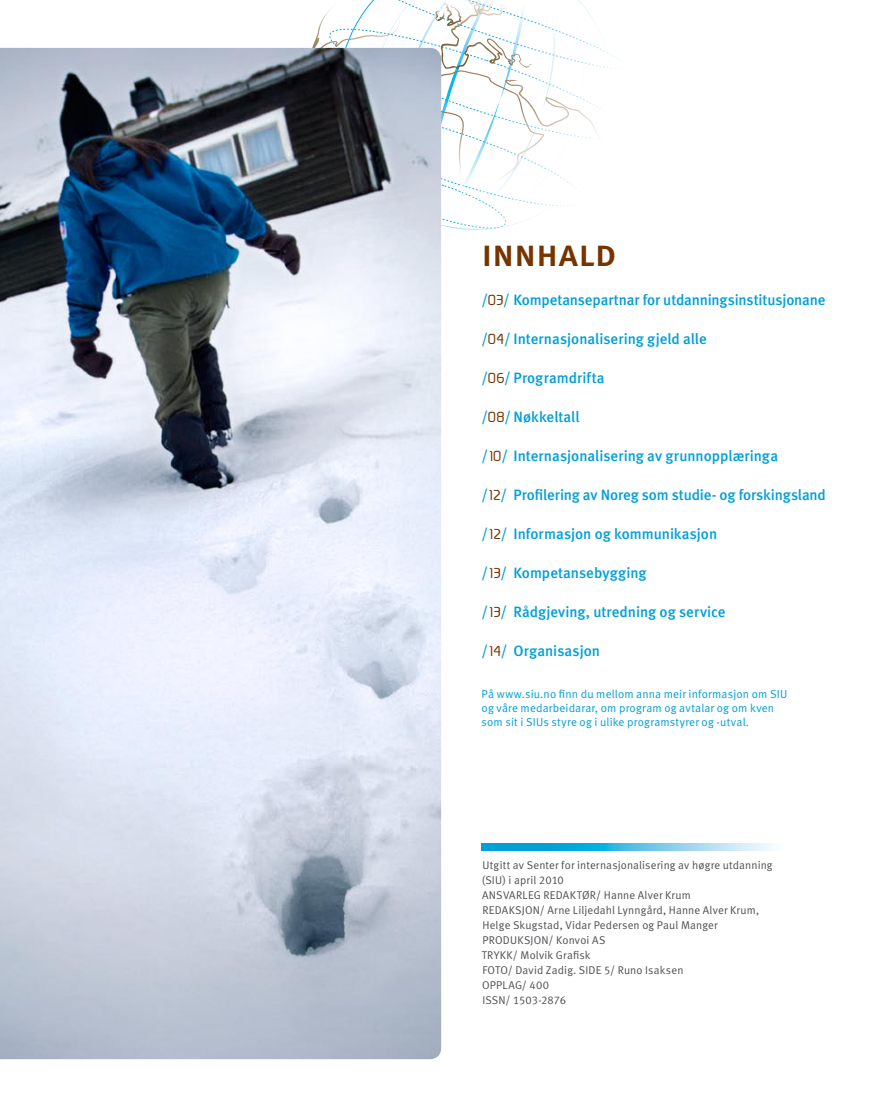
<style>
.page{position:relative;width:893px;height:1106px;background:#fff}
.page>*{position:absolute;margin:0;border:0;box-sizing:border-box;transform-origin:0 0}
.t1{font:37.5px "Meta Medium LF Caps";color:#753400}
.t2{font:15px "Meta Medium LF";letter-spacing:-.005em;color:#009fd7}
.t3{font:11.55px/13.8px "Meta Normal LF";letter-spacing:.015em;color:#009fd7}
.t4{font:11.25px/15px "Meta Normal LF";letter-spacing:.015em;color:#504f53}
.s1{font-family:"Prosper";font-size:12.75px;color:#753400}
</style>
<div class="page">
<svg style="left:449px;top:0;width:172px;height:230px"></svg>
<svg style="left:312px;top:0;width:245px;height:227px"></svg>
<img style="left:0;top:48px;width:441px;height:1011px">
<svg style="left:482px;top:843px;width:291px;height:7px;background:#57c1e6"></svg>
<h1 class="t1" style="left:482px;top:231px;width:137px">innhald</h1>
<p class="t2" style="left:482px;top:291px;width:345px">/<span class="s1">03</span>/ Kompetansepartnar for utdanningsinstitusjonane</p>
<p class="t2" style="left:482px;top:330px;width:227px">/<span class="s1">04</span>/ I nternasjonalisering gjeld alle</p>
<p class="t2" style="left:482px;top:369px;width:125px">/<span class="s1">06</span>/ Programdrifta</p>
<p class="t2" style="left:482px;top:408px;width:99px">/<span class="s1">08</span>/ N økkeltall</p>
<p class="t2" style="left:482px;top:447px;width:298px">/<span class="s1">10</span>/ I nternasjonalisering av grunnopplæringa</p>
<p class="t2" style="left:482px;top:486px;width:346px">/<span class="s1">12</span>/ Profilering av Noreg som studie- og forskingsland</p>
<p class="t2" style="left:482px;top:525px;width:237px">/<span class="s1">12</span>/ I nformasjon og kommunikasjon</p>
<p class="t2" style="left:482px;top:564px;width:167px">/<span class="s1">13</span>/ Kompetansebygging</p>
<p class="t2" style="left:482px;top:603px;width:246px">/<span class="s1">13</span>/ Rådgjeving, utredning og service</p>
<p class="t2" style="left:482px;top:642px;width:120px">/<span class="s1">14</span>/ Organisasjon</p>
<p class="t3" style="left:482px;top:687px;width:307px">På www.siu.no finn du mellom anna meir informasjon om SIU og våre medarbeidarar, om program og avtalar og om kven som sit i SIUs styre og i ulike programstyrer og -utval.</p>
<p class="t4" style="left:482px;top:858px;width:292px">Utgitt av Senter for internasjonalisering av høgre utdanning (SIU) i april 2010<br>ANSVARLEG REDAKTØR/ Hanne Alver Krum<br>REDAKSJON/ Arne Liljedahl Lynngård, Hanne Alver Krum, Helge Skugstad, Vidar Pedersen og Paul Manger PRODUKSJON/ Konvoi AS<br>TRYKK/ Molvik Grafisk<br>FOTO/ David Zadig. SIDE 5/ Runo Isaksen<br>OPPLAG/ 400<br>ISSN/ 1503-2876</p>
</div>
